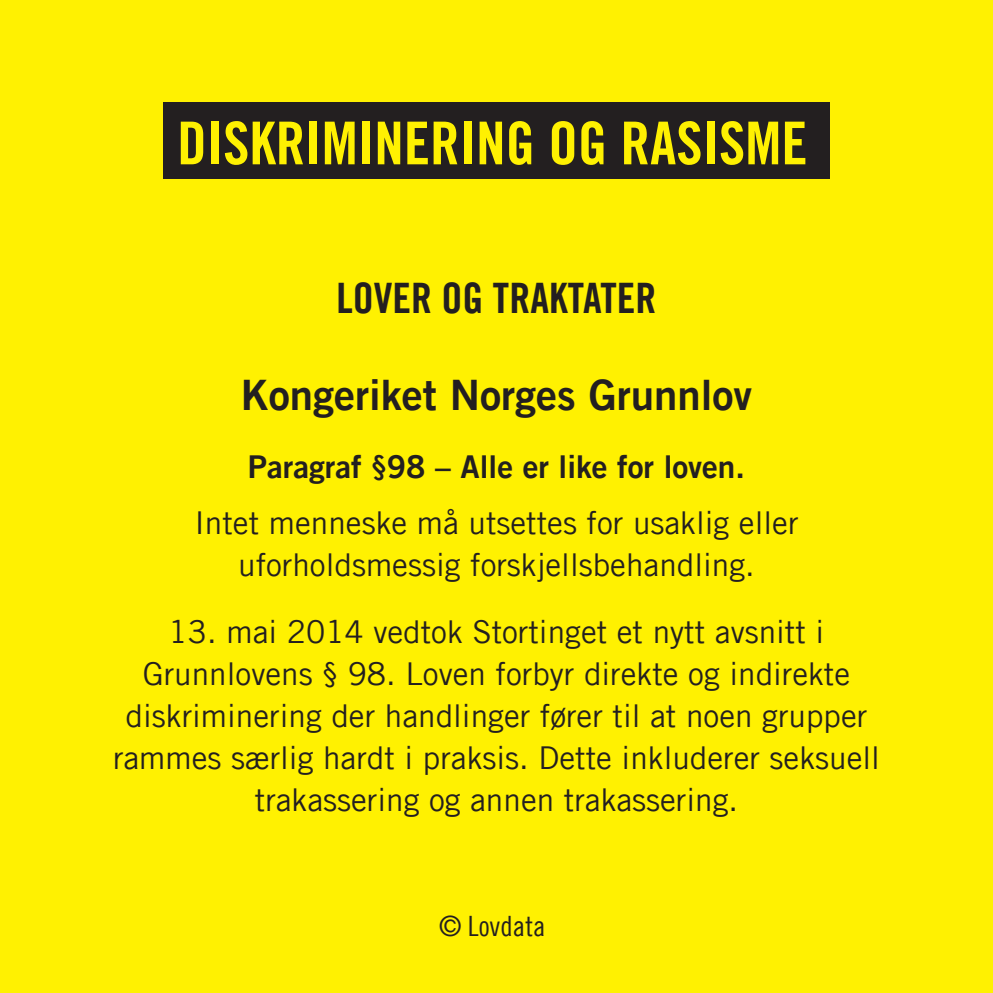
<style>
.page{position:relative;width:993px;height:993px;background:#fff}
.page>*{position:absolute;margin:0;border:0;box-sizing:border-box;transform-origin:0 0}
.t1{font:59.15px "Amnesty Trade Gothic Bd Cn 20";color:#fff101}
.t2{font:42px "Amnesty Trade Gothic Bd 2";color:#231f20}
.t3{font:42px "Amnesty Trade Gothic Bd Cn 20";color:#231f20}
.t4{font:31.5px/42px "Amnesty Trade Gothic";color:#231f20;text-align:center}
.t5{font:31.5px "Amnesty Trade Gothic Bd 2";color:#231f20}
.t6{font:28px "Amnesty Trade Gothic Cn 18";color:#231f20}
</style>
<div class="page">
<div style="left:0;top:0;width:992px;height:992px;background:#fff101"></div>
<div style="left:163px;top:102px;width:666px;height:76px;background:#231f20"></div>
<p class="t1" style="left:177px;top:107px;width:631px">DISKRIMINERING OG RASISME</p>
<p class="t3" style="left:336px;top:272px;width:321px">LOVER OG TRAKTATER</p>
<p class="t2" style="left:241px;top:368px;width:512px">Kongeriket Norges Grunnlov</p>
<p class="t5" style="left:248px;top:447px;width:498px">Paragraf §98 – Alle er like for loven.</p>
<p class="t4" style="left:194px;top:501px;width:605px">Intet menneske må utsettes for usaklig eller</p>
<p class="t4" style="left:238px;top:543px;width:518px">uforholdsmessig forskjellsbehandling.</p>
<p class="t4" style="left:113px;top:610px;width:768px">13. mai 2014 vedtok Stortinget et nytt avsnitt i Grunnlovens § 98. Loven forbyr direkte og indirekte diskriminering der handlinger fører til at noen grupper rammes særlig hardt i praksis. Dette inkluderer seksuell trakassering og annen trakassering.</p>
<p class="t6" style="left:439px;top:908px;width:108px">© Lovdata</p>
</div>
